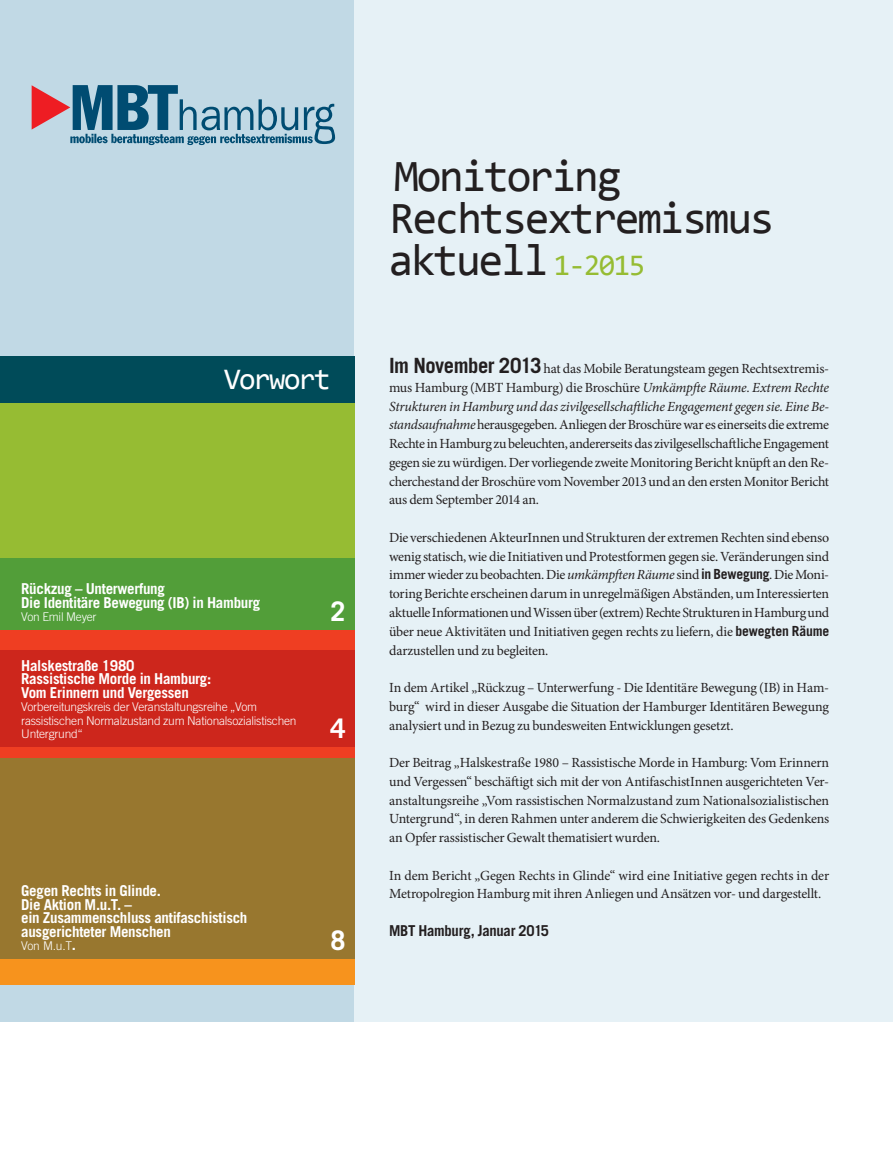
<style>
.page{position:relative;width:893px;height:1149px;background:#fff}
.page>*{position:absolute;margin:0;border:0;box-sizing:border-box;transform-origin:0 0}
.t1{font:45px/42px "Consolas";letter-spacing:-.05em;color:#231f20}
.t2{font:30px "Consolas";letter-spacing:-.05em;color:#fff}
.t3{font:700 27px "Trade Gothic LT Pro";color:#fff}
.t4{font:700 15px/13.5px "Trade Gothic LT Pro";letter-spacing:-.02em;color:#fff}
.t5{font:700 15px "Trade Gothic LT Pro";letter-spacing:-.02em;color:#231f20}
.t6{font:13.95px/18.8px "Minion Pro";letter-spacing:-.015em;color:#231f20;text-align:justify}
.t7{font:300 12px/13.5px "Trade Gothic LT Pro";letter-spacing:-.02em;color:#fff}
.s1{font-weight:700;font-size:15px}
.s2{font-size:30px;color:#96bc33}
.s3{font-family:"Trade Gothic LT Pro";font-weight:700;font-size:21px}
.s4{font-style:italic}
.s5{font-family:"Trade Gothic LT Pro";font-weight:700}
</style>
<div class="page">
<div style="left:0;top:0;width:354px;height:1020px;background:#c1d9e5"></div>
<div style="left:354px;top:0;width:539px;height:1020px;background:#e6f1f6"></div>
<div style="left:0;top:629px;width:354px;height:129px;background:#ef3e22"></div>
<div style="left:0;top:403px;width:354px;height:226px;background:#96bc33"></div>
<div style="left:0;top:758px;width:354px;height:226px;background:#f7931d"></div>
<div style="left:0;top:758px;width:354px;height:200px;background:#98772f"></div>
<div style="left:0;top:558px;width:354px;height:71px;background:#529e39"></div>
<div style="left:0;top:649px;width:354px;height:97px;background:#cd261c"></div>
<div style="left:0;top:356px;width:354px;height:47px;background:#004b59"></div>
<svg style="left:32px;top:85px;width:303px;height:60px"></svg>
<h2 class="t2" style="left:224px;top:360px;width:108px">Vorwort</h2>
<p class="t4" style="left:21px;top:581px;width:241px">Rückzug – Unterwerfung<br>Die Identitäre Bewegung (IB) in Hamburg</p>
<p class="t7" style="left:21px;top:610px;width:77px">Von Emil Meyer</p>
<h3 class="t3" style="left:330px;top:595px;width:17px">2</h3>
<p class="t4" style="left:21px;top:658px;width:192px">Halskestraße 1980<br>Rassistische Morde in Hamburg:<br>Vom Erinnern und Vergessen</p>
<p class="t7" style="left:21px;top:700px;width:277px">Vorbereitungskreis der Veranstaltungsreihe „Vom rassistischen Normalzustand zum Nationalsozialistischen<br>Untergrund“</p>
<h3 class="t3" style="left:330px;top:711px;width:17px">4</h3>
<p class="t4" style="left:21px;top:883px;width:228px">Gegen Rechts in Glinde.<br>Die Aktion M.u.T. –<br>ein Zusammenschluss antifaschistisch ausgerichteter Menschen</p>
<p class="t7" style="left:21px;top:938px;width:56px">Von M.u.T<span class="s1">.</span></p>
<h3 class="t3" style="left:330px;top:923px;width:17px">8</h3>
<h1 class="t1" style="left:389px;top:154px;width:387px">Monitoring<br>Rechtsextremismus aktuell <span class="s2">1-2015</span></h1>
<p class="t6" style="left:389px;top:359px;width:442px"><span class="s3">Im November 2013</span> hat das Mobile Beratungsteam gegen Rechtsextremis&shy;mus Hamburg (MBT Hamburg) die Broschüre <span class="s4">Umkämpfte Räume. Extrem Rechte Strukturen in Hamburg und das zivilgesellschaftliche Engagement gegen sie. Eine Be&shy;standsaufnahme</span> herausgegeben. Anliegen der Broschüre war es einerseits die extreme Rechte in Hamburg zu beleuchten, andererseits das zivilgesellschaftliche Engagement gegen sie zu würdigen. Der vorliegende zweite Monitoring Bericht knüpft an den Re&shy;cherchestand der Broschüre vom November 2013 und an den ersten Monitor Bericht aus dem September 2014 an.</p>
<p class="t6" style="left:389px;top:528px;width:442px">Die verschiedenen AkteurInnen und Strukturen der extremen Rechten sind ebenso wenig statisch, wie die Initiativen und Protestformen gegen sie. Veränderungen sind immer wieder zu beobachten. Die <span class="s4">umkämpften Räume</span> sind <span class="s5">in Bewegung</span>. Die Moni&shy;toring Berichte erscheinen darum in unregelmäßigen Abständen, um Interessierten aktuelle Informationen und Wissen über (extrem) Rechte Strukturen in Hamburg und über neue Aktivitäten und Initiativen gegen rechts zu liefern, die <span class="s5">bewegten Räume </span>darzustellen und zu begleiten.</p>
<p class="t6" style="left:389px;top:678px;width:442px">In dem Artikel „Rückzug – Unterwerfung - Die Identitäre Bewegung (IB) in Ham&shy;burg“ wird in dieser Ausgabe die Situation der Hamburger Identitären Bewegung analysiert und in Bezug zu bundesweiten Entwicklungen gesetzt.</p>
<p class="t6" style="left:389px;top:753px;width:442px">Der Beitrag „Halskestraße 1980 – Rassistische Morde in Hamburg: Vom Erinnern und Vergessen“ beschäftigt sich mit der von AntifaschistInnen ausgerichteten Ver&shy;anstaltungsreihe „Vom rassistischen Normalzustand zum Nationalsozialistischen Untergrund“, in deren Rahmen unter anderem die Schwierigkeiten des Gedenkens an Opfer rassistischer Gewalt thematisiert wurden.</p>
<p class="t6" style="left:389px;top:865px;width:442px">In dem Bericht „Gegen Rechts in Glinde“ wird eine Initiative gegen rechts in der<br>Metropolregion Hamburg mit ihren Anliegen und Ansätzen vor- und dargestellt.</p>
<p class="t5" style="left:389px;top:921px;width:162px">MBT Hamburg, Januar 2015</p>
</div>
